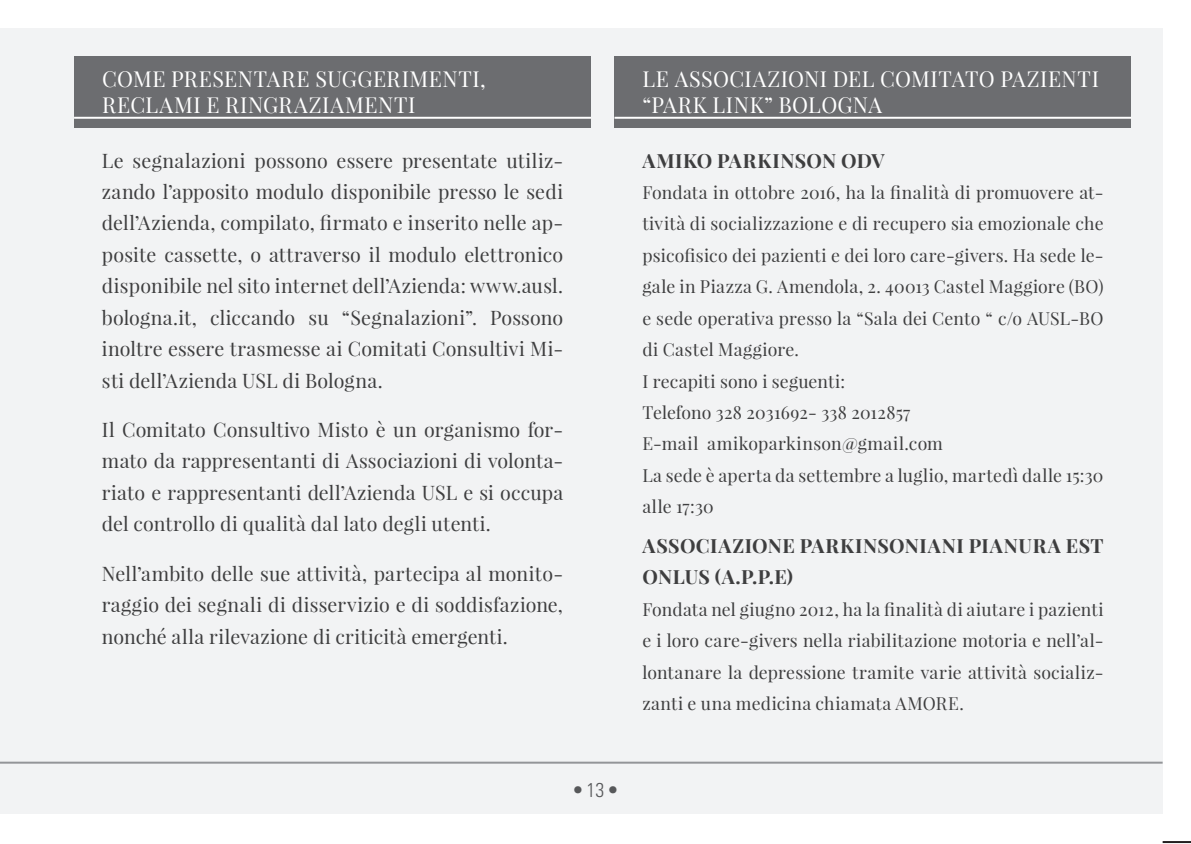
<style>
.page{position:relative;width:1191px;height:844px;background:#fff}
.page>*{position:absolute;margin:0;border:0;box-sizing:border-box;transform-origin:0 0}
.t1{font:21.6px/26px "Playfair Display";letter-spacing:.025em;color:#fff}
.t2{font:700 condensed 20px "Univers LT Std";color:#57585a}
.t3{font:19.6px/31.4px "Playfair Display";letter-spacing:.005em;color:#3e3e3f;text-align:justify}
.t4{font:700 19.6px/31.4px "Playfair Display";letter-spacing:.025em;color:#3e3e3f}
.t5{font:700 condensed 19.6px "Univers LT Std";color:#57585a}
.t6{font:17.6px/31.4px "Playfair Display";letter-spacing:.01em;color:#3e3e3f}
.s1{font-weight:300}
</style>
<div class="page">
<hr style="left:1162px;top:841px;width:29px;height:2px;background:#231f20">
<div style="left:0;top:28px;width:1162px;height:786px;background:#f2f3f4"></div>
<hr style="left:0;top:762px;width:1162px;height:2px;background:#939598">
<div style="left:74px;top:57px;width:517px;height:71px;background:#6c6d70"></div>
<hr style="left:74px;top:117px;width:517px;height:2px;background:#fff">
<div style="left:614px;top:57px;width:517px;height:71px;background:#6c6d70"></div>
<hr style="left:614px;top:117px;width:517px;height:2px;background:#fff">
<p class="t1" style="left:102px;top:66px;width:385px">COME PRESENTARE SUGGERIMENTI,<br>RECLAMI E RINGRAZIAMENTI</p>
<p class="t3" style="left:102px;top:144px;width:463px">Le segnalazioni possono essere presentate utiliz&shy;zando l’apposito modulo disponibile presso le sedi dell’Azienda, compilato, firmato e inserito nelle ap&shy;posite cassette, o attraverso il modulo elettronico disponibile nel sito internet dell’Azienda: www.ausl. bologna.it, cliccando su “Segnalazioni”. Possono inoltre essere trasmesse ai Comitati Consultivi Mi&shy;sti dell’Azienda USL di Bologna.</p>
<p class="t3" style="left:102px;top:414px;width:463px">Il Comitato Consultivo Misto è un organismo for&shy;mato da rappresentanti di Associazioni di volonta&shy;riato e rappresentanti dell’Azienda USL e si occupa del controllo di qualità dal lato degli utenti.</p>
<p class="t3" style="left:102px;top:558px;width:463px">Nell’ambito delle sue attività, partecipa al monito&shy;raggio dei segnali di disservizio e di soddisfazione, nonché alla rilevazione di criticità emergenti.</p>
<p class="t1" style="left:642px;top:66px;width:458px">LE ASSOCIAZIONI DEL COMITATO PAZIENTI “PARK LINK” BOLOGNA</p>
<p class="t4" style="left:642px;top:144px;width:244px">AMIKO PARKINSON ODV</p>
<p class="t6" style="left:642px;top:177px;width:463px">Fondata in ottobre 2016, ha la finalità di promuovere at&shy;tività di socializzazione e di recupero sia emozionale che psicofisico dei pazienti e dei loro care-givers. Ha sede le&shy;gale in Piazza G. Amendola, 2. 40013 Castel Maggiore (BO) e sede operativa presso la “Sala dei Cento “ c/o AUSL-BO di Castel Maggiore.<br>I recapiti sono i seguenti:<br>Telefono 328 2031692- 338 2012857<br>E-mail amikoparkinson@gmail.com<br>La sede è aperta da settembre a luglio, martedì dalle 15:30 alle 17:30</p>
<p class="t4" style="left:642px;top:530px;width:462px">ASSOCIAZIONE PARKINSONIANI PIANURA EST<br>ONLUS (A.P.P.E)</p>
<p class="t6" style="left:642px;top:593px;width:463px;text-align:justify">Fondata nel giugno 2012, ha la finalità di aiutare i pazienti e i loro care-givers nella riabilitazione motoria e nell’al&shy;lontanare la depressione tramite varie attività socializ&shy;zanti e una medicina chiamata AMORE.</p>
<p class="t5" style="left:581px;top:775px;width:44px">• <span class="s1">13</span> •</p>
<p class="t2" style="left:574px;top:778px;width:45px">• <span class="s1">13</span> •</p>
</div>
